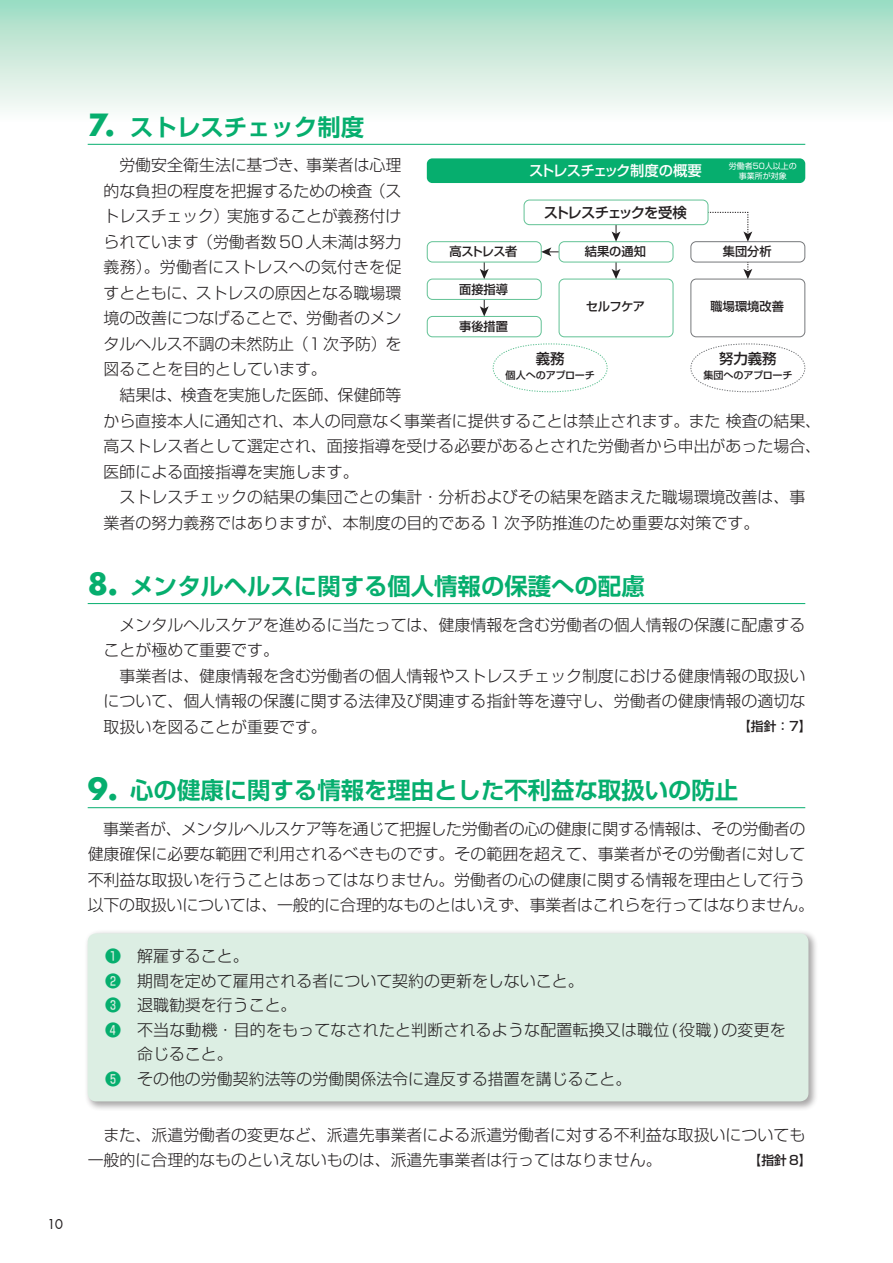
<style>
.page{position:relative;width:893px;height:1263px;background:#fff}
.page>*{position:absolute;margin:0;border:0;box-sizing:border-box;transform-origin:0 0}
.t1{font:700 23.4px "Shin Go Pr 6 N De";color:#06ae6e}
.t2{font:300 15.9px/25.5px "Shin Go Pr 6 N";color:#231f20}
.t3{font:14.85px "Futura TEE";color:#231f20}
.t4{font:500 14.4px "Shin Go Pr 6 N";letter-spacing:-.05em;color:#fff}
.t5{font:500 14.4px "Shin Go Pr 6 N";letter-spacing:-.085em;color:#231f20}
.t6{font:500 14.4px "Shin Go Pr 6 N";letter-spacing:-.05em;color:#231f20}
.t7{font:500 12.75px "Shin Go Pr 6 N";color:#231f20}
.t8{font:500 12.15px "Shin Go Pr 6 N";color:#231f20}
.t9{font:500 10.05px "Shin Go Pr 6 N";letter-spacing:-.02em;color:#231f20}
.t10{font:7.95px/10.1px "Shin Go Pr 6 N";color:#fff;text-align:center}
.s1{font-family:"Futura";font-size:29.7px}
.s2{font-weight:500;color:#06ae6e}
</style>
<div class="page">
<div style="left:0;top:0;width:893px;height:123px;background:linear-gradient(to bottom,#9fdbc2,#fffdfc)"></div>
<hr style="left:88px;top:144px;width:717px;height:1px;background:#06ae6e">
<hr style="left:88px;top:603px;width:717px;height:1px;background:#06ae6e">
<hr style="left:88px;top:807px;width:717px;height:1px;background:#06ae6e">
<div style="left:559px;top:241px;width:114px;height:21px;border:1px solid #62c295;border-radius:5px"></div>
<div style="left:690px;top:241px;width:115px;height:21px;border:1px solid #76787b;border-radius:5px"></div>
<div style="left:690px;top:279px;width:115px;height:58px;border:1px solid #76787b;border-radius:5px"></div>
<div style="left:427px;top:241px;width:115px;height:21px;border:1px solid #62c295;border-radius:5px"></div>
<div style="left:559px;top:279px;width:114px;height:58px;border:1px solid #62c295;border-radius:5px"></div>
<div style="left:427px;top:279px;width:115px;height:21px;border:1px solid #62c295;border-radius:5px"></div>
<div style="left:427px;top:316px;width:115px;height:21px;border:1px solid #62c295;border-radius:5px"></div>
<div style="left:427px;top:158px;width:378px;height:25px;background:#06ae6e;border-radius:5px"></div>
<div style="left:690px;top:343px;width:115px;height:49px;border:1px dashed #76787b;border-radius:50%"></div>
<div style="left:493px;top:343px;width:114px;height:49px;border:1px dashed #62c295;border-radius:50%"></div>
<svg style="left:612px;top:225px;width:8px;height:17px"></svg>
<svg style="left:612px;top:262px;width:8px;height:17px"></svg>
<svg style="left:743px;top:262px;width:9px;height:17px"></svg>
<svg style="left:708px;top:211px;width:44px;height:31px"></svg>
<svg style="left:480px;top:262px;width:9px;height:17px"></svg>
<svg style="left:541px;top:247px;width:18px;height:9px"></svg>
<svg style="left:480px;top:300px;width:9px;height:16px"></svg>
<div style="left:524px;top:200px;width:184px;height:25px;border:1px solid #62c295;border-radius:5px"></div>
<div style="left:84px;top:929px;width:734px;height:182px;background:#231f20;opacity:.4"></div>
<div style="left:88px;top:933px;width:720px;height:168px;background:#dceee3;border-radius:9px"></div>
<p class="t3" style="left:47px;top:1215px;width:18px">10</p>
<h1 class="t1" style="left:88px;top:108px;width:278px"><span class="s1">7.</span> ストレスチェック制度</h1>
<p class="t2" style="left:104px;top:151px;width:719px">　労働安全衛生法に基づき、事業者は心理<br>的な負担の程度を把握するための検査（ス<br>トレスチェック）実施することが義務付け<br>られています（労働者数50人未満は努力<br>義務）。労働者にストレスへの気付きを促<br>すとともに、ストレスの原因となる職場環<br>境の改善につなげることで、労働者のメン<br>タルヘルス不調の未然防止（1次予防）を<br>図ることを目的としています。<br>　結果は、検査を実施した医師、保健師等<br>から直接本人に通知され、本人の同意なく事業者に提供することは禁止されます。また 検査の結果、高ストレス者として選定され、面接指導を受ける必要があるとされた労働者から申出があった場合、医師による面接指導を実施します。<br>　ストレスチェックの結果の集団ごとの集計・分析およびその結果を踏まえた職場環境改善は、事業者の努力義務ではありますが、本制度の目的である 1 次予防推進のため重要な対策です。</p>
<p class="t10" style="left:729px;top:160px;width:69px">労働者50人以上の事業所が対象</p>
<p class="t4" style="left:529px;top:159px;width:174px">ストレスチェック制度の概要</p>
<p class="t5" style="left:544px;top:201px;width:145px">ストレスチェックを受検</p>
<p class="t8" style="left:585px;top:242px;width:63px">結果の通知</p>
<p class="t8" style="left:723px;top:242px;width:50px">集団分析</p>
<p class="t8" style="left:450px;top:242px;width:69px">高ストレス者</p>
<p class="t8" style="left:459px;top:279px;width:50px">面接指導</p>
<p class="t8" style="left:459px;top:316px;width:50px">事後措置</p>
<p class="t8" style="left:711px;top:297px;width:75px">職場環境改善</p>
<p class="t8" style="left:586px;top:297px;width:61px">セルフケア</p>
<p class="t6" style="left:536px;top:346px;width:30px">義務</p>
<p class="t9" style="left:506px;top:367px;width:91px">個人へのアプローチ</p>
<p class="t6" style="left:719px;top:346px;width:59px">努力義務</p>
<p class="t9" style="left:703px;top:367px;width:91px">集団へのアプローチ</p>
<h1 class="t1" style="left:88px;top:567px;width:559px"><span class="s1">8.</span> メンタルヘルスに関する個人情報の保護への配慮</h1>
<p class="t2" style="left:104px;top:610px;width:703px">　メンタルヘルスケアを進めるに当たっては、健康情報を含む労働者の個人情報の保護に配慮することが極めて重要です。<br>　事業者は、健康情報を含む労働者の個人情報やストレスチェック制度における健康情報の取扱いについて、個人情報の保護に関する法律及び関連する指針等を遵守し、労働者の健康情報の適切な取扱いを図ることが重要です。</p>
<p class="t7" style="left:738px;top:716px;width:75px">【指針：7】</p>
<h1 class="t1" style="left:88px;top:771px;width:652px"><span class="s1">9.</span> 心の健康に関する情報を理由とした不利益な取扱いの防止</h1>
<p class="t2" style="left:88px;top:814px;width:728px">　事業者が、メンタルヘルスケア等を通じて把握した労働者の心の健康に関する情報は、その労働者の健康確保に必要な範囲で利用されるべきものです。その範囲を超えて、事業者がその労働者に対して不利益な取扱いを行うことはあってはなりません。労働者の心の健康に関する情報を理由として行う以下の取扱いについては、一般的に合理的なものとはいえず、事業者はこれらを行ってはなりません。</p>
<p class="t2" style="left:105px;top:942px;width:145px"><span class="s2">❶</span>　解雇すること。</p>
<p class="t2" style="left:105px;top:966px;width:480px"><span class="s2">❷</span>　期間を定めて雇用される者について契約の更新をしないこと。</p>
<p class="t2" style="left:105px;top:991px;width:193px"><span class="s2">❸</span>　退職勧奨を行うこと。</p>
<p class="t2" style="left:105px;top:1015px;width:682px"><span class="s2">❹</span> 不当な動機・目的をもってなされたと判断されるような配置転換又は職位(役職)の変更を</p>
<p class="t2" style="left:137px;top:1040px;width:97px">命じること。</p>
<p class="t2" style="left:105px;top:1064px;width:528px"><span class="s2">❺</span>　その他の労働契約法等の労働関係法令に違反する措置を講じること。</p>
<p class="t2" style="left:88px;top:1121px;width:719px">　また、派遣労働者の変更など、派遣先事業者による派遣労働者に対する不利益な取扱いについても一般的に合理的なものといえないものは、派遣先事業者は行ってはなりません。</p>
<p class="t7" style="left:749px;top:1150px;width:65px">【指針 8】</p>
</div>
